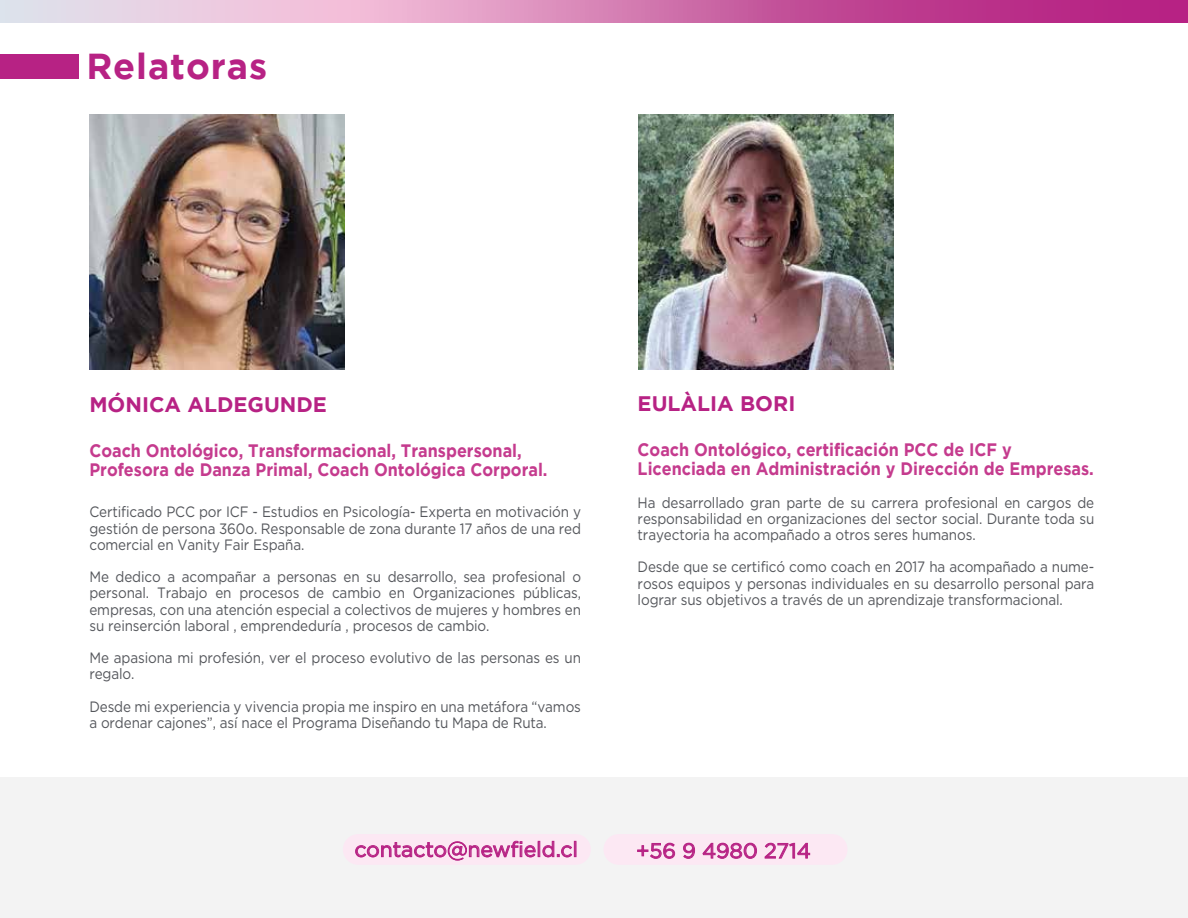
<style>
.page{position:relative;width:1188px;height:918px;background:#fff}
.page>*{position:absolute;margin:0;border:0;box-sizing:border-box;transform-origin:0 0}
.t1{font:700 36px "Gotham";letter-spacing:.025em;color:#b72284}
.t2{font:21px "Gotham";color:#b72284}
.t3{font:700 21px "Gotham";color:#b72284}
.t4{font:700 18px/19.5px "Gotham";color:#c53b8e;scale:.9 1}
.t5{font:15px/16.2px "Gotham";letter-spacing:-.01em;color:#54565b;text-align:justify;scale:.9 1}
</style>
<div class="page">
<div style="left:0;top:777px;width:1188px;height:141px;background:#ededed"></div>
<svg style="left:0;top:0;width:1188px;height:23px;background:#d481b6"></svg>
<div style="left:343px;top:834px;width:248px;height:31px;background:#fce8f3;border-radius:15px"></div>
<svg style="left:355px;top:841px;width:221px;height:19px"></svg>
<div style="left:603px;top:834px;width:245px;height:31px;background:#fce8f3;border-radius:15px"></div>
<svg style="left:637px;top:843px;width:38px;height:16px"></svg>
<svg style="left:683px;top:843px;width:12px;height:16px"></svg>
<svg style="left:703px;top:843px;width:54px;height:16px"></svg>
<svg style="left:765px;top:843px;width:45px;height:16px"></svg>
<img style="left:638px;top:114px;width:256px;height:256px">
<img style="left:89px;top:114px;width:256px;height:256px">
<div style="left:0;top:55px;width:79px;height:24px;background:#b72284"></div>
<h1 class="t1" style="left:86px;top:45px;width:182px">Relatoras</h1>
<h2 class="t3" style="left:89px;top:392px;width:239px">MÓNICA ALDEGUNDE</h2>
<p class="t4" style="left:89px;top:440px;width:511px">Coach Ontológico, Transformacional, Transpersonal,<br>Profesora de Danza Primal, Coach Ontológica Corporal.</p>
<p class="t5" style="left:89px;top:504px;width:548px">Certificado PCC por ICF - Estudios en Psicología- Experta en motivación y gestión de persona 360o. Responsable de zona durante 17 años de una red comercial en Vanity Fair España.</p>
<p class="t5" style="left:89px;top:569px;width:548px">Me dedico a acompañar a personas en su desarrollo, sea profesional o personal. Trabajo en procesos de cambio en Organizaciones públicas, empresas, con una atención especial a colectivos de mujeres y hombres en su reinserción laboral , emprendeduría , procesos de cambio.</p>
<p class="t5" style="left:89px;top:650px;width:548px">Me apasiona mi profesión, ver el proceso evolutivo de las personas es un regalo.</p>
<p class="t5" style="left:89px;top:698px;width:548px">Desde mi experiencia y vivencia propia me inspiro en una metáfora “vamos a ordenar cajones”, así nace el Programa Diseñando tu Mapa de Ruta.</p>
<h2 class="t3" style="left:638px;top:392px;width:159px">EULÀLIA BORI</h2>
<p class="t4" style="left:638px;top:439px;width:509px">Coach Ontológico, certificación PCC de ICF y<br>Licenciada en Administración y Dirección de Empresas.</p>
<p class="t5" style="left:638px;top:494px;width:509px">Ha desarrollado gran parte de su carrera profesional en cargos de responsabilidad en organizaciones del sector social. Durante toda su trayectoria ha acompañado a otros seres humanos.</p>
<p class="t5" style="left:638px;top:559px;width:509px">Desde que se certificó como coach en 2017 ha acompañado a nume&shy;rosos equipos y personas individuales en su desarrollo personal para lograr sus objetivos a través de un aprendizaje transformacional.</p>
<h2 class="t2" style="left:355px;top:838px;width:225px">contacto@newfield.cl</h2>
<h2 class="t2" style="left:636px;top:839px;width:176px">+56 9 4980 2714</h2>
</div>
